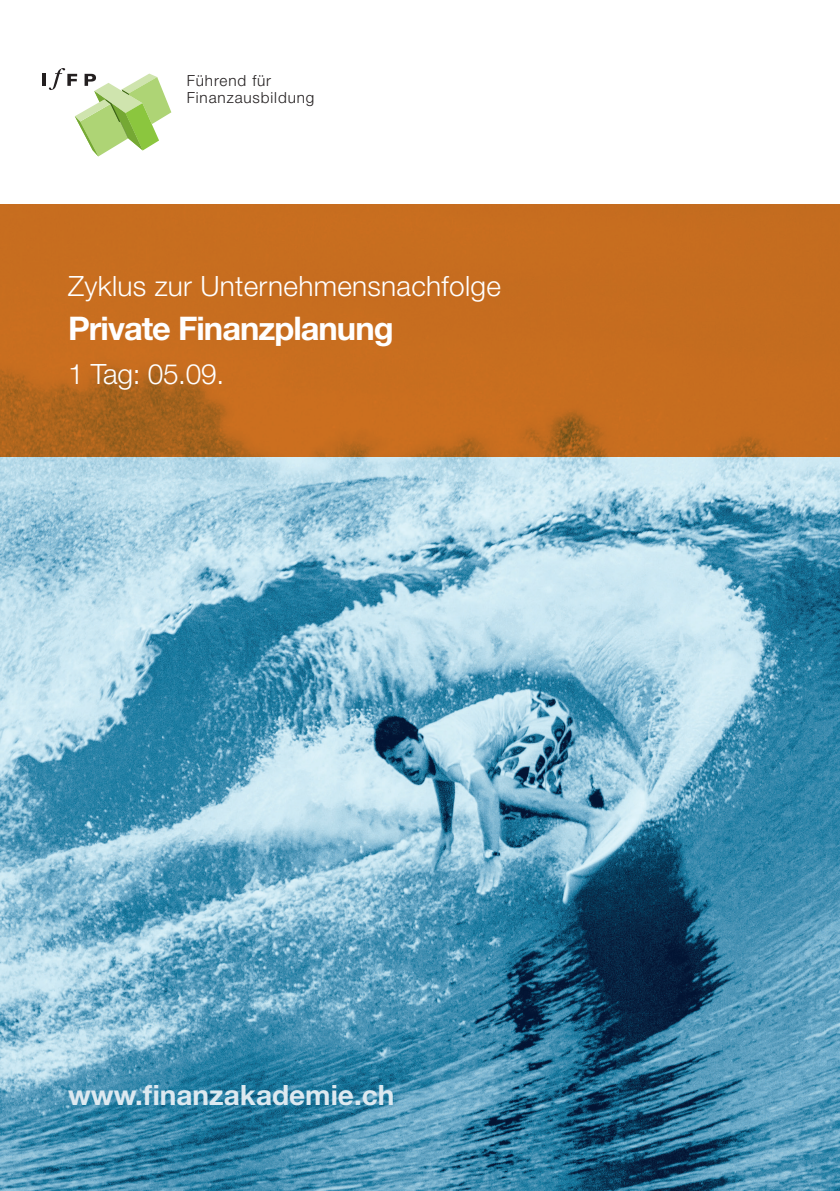
<style>
.page{position:relative;width:840px;height:1191px;background:#fff}
.page>*{position:absolute;margin:0;border:0;box-sizing:border-box;transform-origin:0 0}
.t1{font:700 32.6px "Helvetica Neue LT Pro";letter-spacing:-.03em;color:#fff}
.t2{font:300 28px "Helvetica Neue LT Pro";letter-spacing:.01em;color:#fff}
.Copy{font:700 28px "Helvetica Neue LT Pro";color:#dde9f0}
.t3{font:300 15.4px/17.2px "Helvetica Neue LT Std";letter-spacing:.06em;color:#231f20}
</style>
<div class="page">
<img style="left:0;top:456px;width:839px;height:735px">
<svg style="left:43px;top:68px;width:128px;height:88px"></svg>
<svg style="left:0;top:204px;width:839px;height:252px;fill:#c76d1f"></svg>
<p class="t3" style="left:187px;top:71px;width:129px">Führend für<br>Finanzausbildung</p>
<p class="t2" style="left:68px;top:268px;width:434px">Zyklus zur Unternehmensnachfolge</p>
<p class="t1" style="left:68px;top:307px;width:327px">Private Finanzplanung</p>
<p class="t2" style="left:68px;top:356px;width:157px">1 Tag: 05.09.</p>
<p class="Copy" style="left:68px;top:1076px;width:328px">www.finanzakademie.ch</p>
</div>
